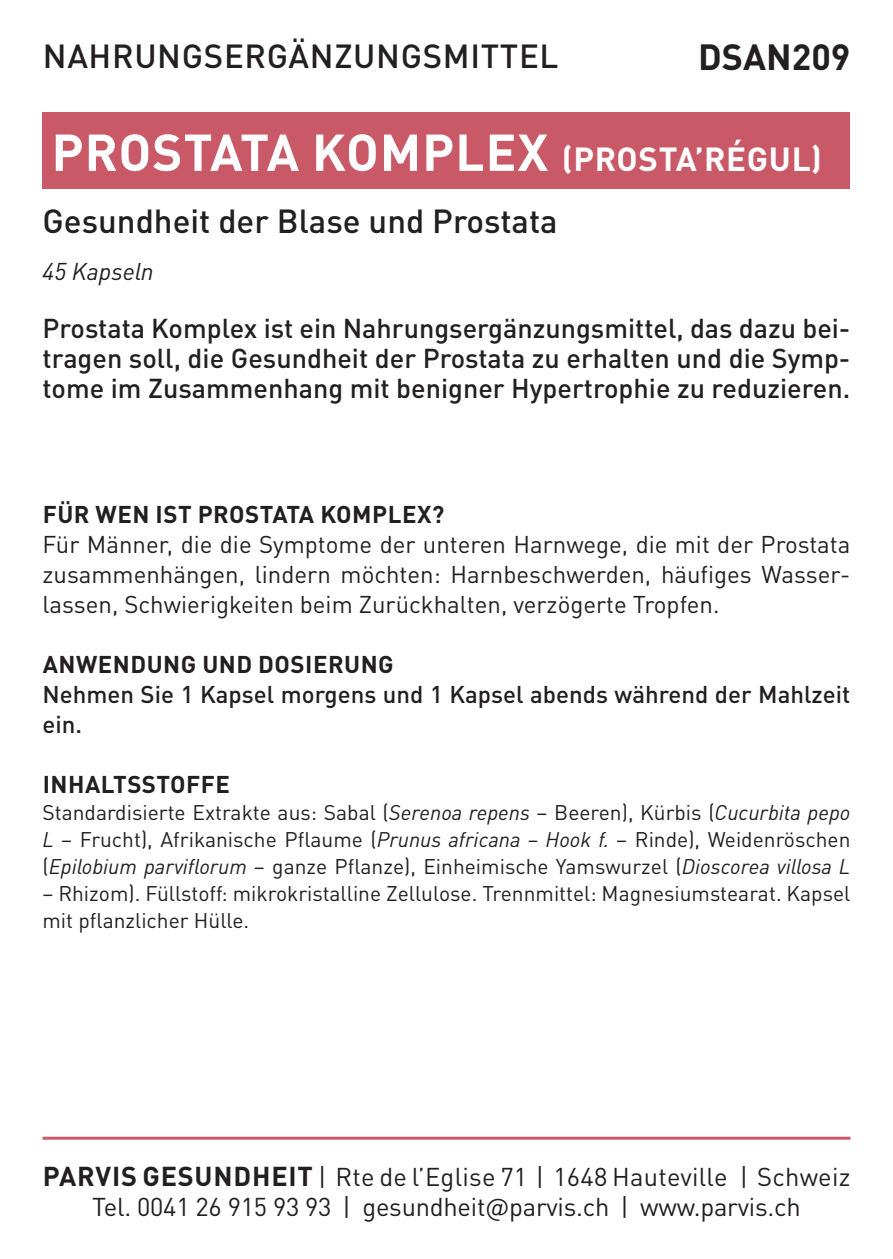
<style>
.page{position:relative;width:893px;height:1259px;background:#fff}
.page>*{position:absolute;margin:0;border:0;box-sizing:border-box;transform-origin:0 0}
._00_Nom{font:700 51px "DIN Pro";letter-spacing:.02em;color:#fff}
.t1{font:700 36px "DIN Pro";color:#231f20}
._00_proprietes{font:500 33px "DIN Pro";color:#231f20}
._00_proprietes-2{font:500 33px "DIN Pro";letter-spacing:.02em;color:#231f20}
._00_Resume{font:500 27px/30px "DIN Pro";color:#231f20;text-align:justify}
.t2{font:25.5px/30px "DIN Pro";letter-spacing:-.01em;color:#231f20;text-align:center}
._03_texte_courant{font:24px/30px "DIN Pro";color:#231f20;text-align:justify}
._03_texte_courant-2{font:500 24px/30px "DIN Pro";color:#231f20}
._01_indication{font:700 24px "DIN Pro";letter-spacing:.02em;color:#231f20}
.t3{font:italic 24px "DIN Pro";color:#231f20}
._03_texte_courant_petit{font:21px/27px "DIN Pro";color:#231f20;text-align:justify}
.s1{font-size:33px}
.s2{font-style:italic}
.s3{font-weight:700;font-size:27px}
</style>
<div class="page">
<hr style="left:43px;top:1136px;width:807px;height:3px;background:#ca5968">
<div style="left:43px;top:112px;width:807px;height:77px;background:#ca5968"></div>
<h3 class="_00_proprietes-2" style="left:43px;top:29px;width:517px">NAHRUNGSERGÄNZUNGSMITTEL</h3>
<p class="t1" style="left:698px;top:27px;width:154px">DSAN209</p>
<p class="_00_Nom" style="left:52px;top:110px;width:772px">PROSTATA KOMPLEX <span class="s1">(PROSTA’RÉGUL)</span></p>
<p class="_00_proprietes" style="left:43px;top:194px;width:517px">Gesundheit der Blase und Prostata</p>
<p class="t3" style="left:43px;top:253px;width:113px">45 Kapseln</p>
<p class="_00_Resume" style="left:43px;top:311px;width:809px">Prostata Komplex ist ein Nahrungsergänzungsmittel, das dazu bei&shy;tragen soll, die Gesundheit der Prostata zu erhalten und die Symp&shy;tome im Zusammenhang mit benigner Hypertrophie zu reduzieren.</p>
<p class="_01_indication" style="left:43px;top:494px;width:403px">FÜR WEN IST PROSTATA KOMPLEX?</p>
<p class="_03_texte_courant" style="left:43px;top:526px;width:809px">Für Männer, die die Symptome der unteren Harnwege, die mit der Prostata zusammenhängen, lindern möchten: Harnbeschwerden, häufiges Wasser&shy;lassen, Schwierigkeiten beim Zurückhalten, verzögerte Tropfen.</p>
<p class="_01_indication" style="left:43px;top:644px;width:353px">ANWENDUNG UND DOSIERUNG</p>
<p class="_03_texte_courant-2" style="left:43px;top:676px;width:809px">Nehmen Sie 1 Kapsel morgens und 1 Kapsel abends während der Mahlzeit ein.</p>
<p class="_01_indication" style="left:43px;top:764px;width:189px">INHALTSSTOFFE</p>
<p class="_03_texte_courant_petit" style="left:43px;top:796px;width:809px">Standardisierte Extrakte aus: Sabal (<span class="s2">Serenoa repens</span> – Beeren), Kürbis (<span class="s2">Cucurbita pepo L</span> – Frucht), Afrikanische Pflaume (<span class="s2">Prunus africana – Hook f.</span> – Rinde), Weidenröschen (<span class="s2">Epilobium parviflorum</span> – ganze Pflanze), Einheimische Yamswurzel (<span class="s2">Dioscorea villosa L</span></p>
<p class="_03_texte_courant_petit" style="left:43px;top:877px;width:809px">– Rhizom). Füllstoff: mikrokristalline Zellulose. Trennmittel: Magnesiumstearat. Kapsel mit pflanzlicher Hülle.</p>
<p class="t2" style="left:43px;top:1158px;width:809px"><span class="s3">PARVIS GESUNDHEIT</span> | Rte de l’Eglise 71 | 1648 Hauteville | Schweiz<br>Tel. 0041 26 915 93 93 | gesundheit@parvis.ch | www.parvis.ch</p>
</div>
